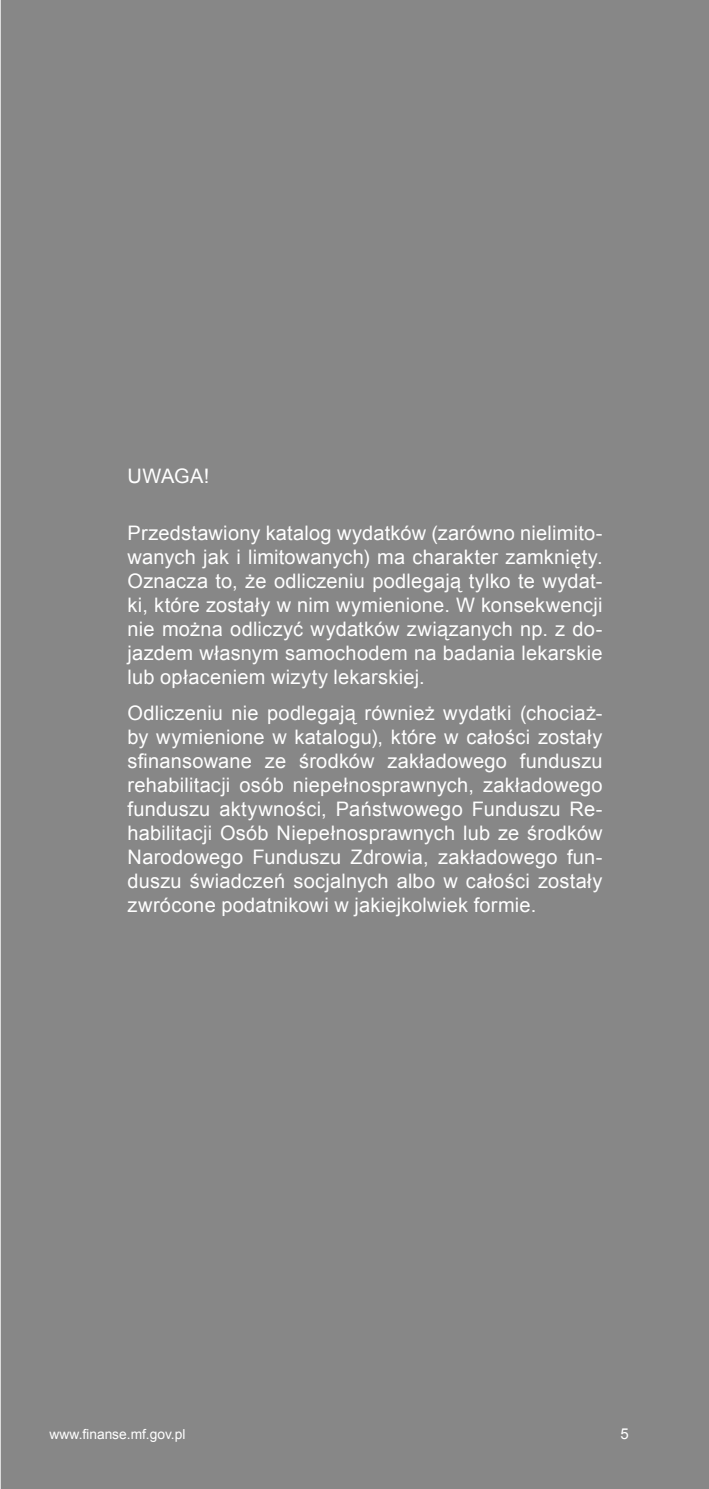
<style>
.page{position:relative;width:709px;height:1489px;background:#fff}
.page>*{position:absolute;margin:0;border:0;box-sizing:border-box;transform-origin:0 0}
.t1{font:20px/24px "Arial";letter-spacing:.01em;color:#fff;text-align:justify}
.t2{font:15px "Arial";color:#fff}
.t3{font:13.75px "Arial";color:#fff}
</style>
<div class="page">
<div style="left:1px;top:0;width:708px;height:1488px;background:#878787"></div>
<p class="t1" style="left:128px;top:464px;width:83px">UWAGA!</p>
<p class="t1" style="left:128px;top:521px;width:476px">Przedstawiony katalog wydatków (zarówno nielimito&shy;wanych jak i limitowanych) ma charakter zamknięty.<br>Oznacza to, że odliczeniu podlegają tylko te wydat&shy;ki, które zostały w nim wymienione. W konsekwencji nie można odliczyć wydatków związanych np. z do&shy;jazdem własnym samochodem na badania lekarskie lub opłaceniem wizyty lekarskiej.</p>
<p class="t1" style="left:128px;top:701px;width:476px">Odliczeniu nie podlegają również wydatki (chociaż&shy;by wymienione w katalogu), które w całości zostały sfinansowane ze środków zakładowego funduszu rehabilitacji osób niepełnosprawnych, zakładowego funduszu aktywności, Państwowego Funduszu Re&shy;habilitacji Osób Niepełnosprawnych lub ze środków Narodowego Funduszu Zdrowia, zakładowego fun&shy;duszu świadczeń socjalnych albo w całości zostały zwrócone podatnikowi w jakiejkolwiek formie.</p>
<p class="t3" style="left:50px;top:1425px;width:137px">www.finanse.mf.gov.pl</p>
<p class="t2" style="left:620px;top:1424px;width:10px">5</p>
</div>
